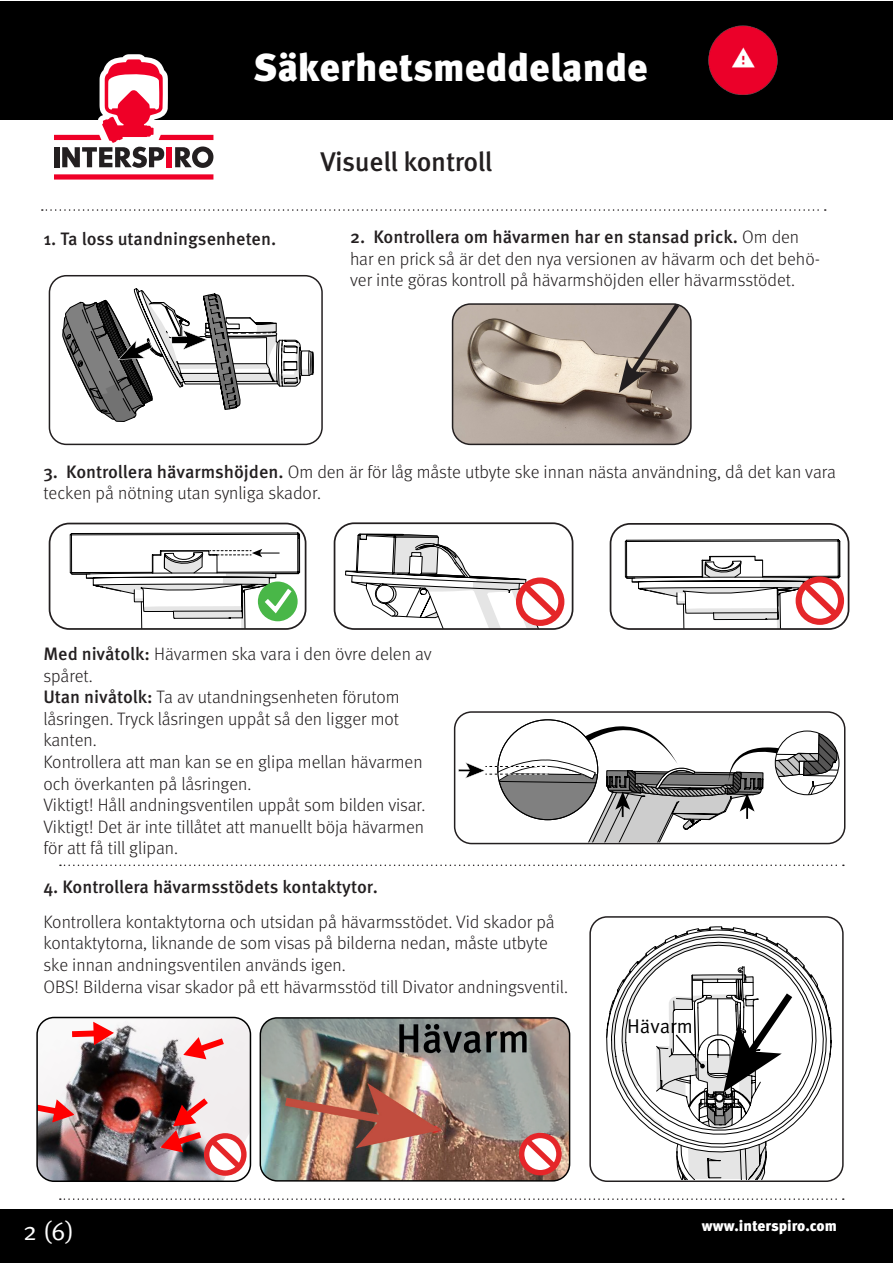
<style>
.page{position:relative;width:893px;height:1263px;background:#fff}
.page>*{position:absolute;margin:0;border:0;box-sizing:border-box;transform-origin:0 0}
.t1{font:900 39px "Meta Pro";color:#fff}
.t2{font:500 27px "Meta Pro";letter-spacing:-.02em;color:#231f20}
.t3{font:25.5px "Meta Pro Norm";color:#fff}
.t4{font:19.95px "Meta Pro Norm";color:#000}
.t5{font:300 18px/21.6px "Meta Pro";color:#231f20}
.t6{font:500 18px "Meta Pro";color:#231f20}
.t7{font:900 15px "Meta Pro";color:#fff}
.s1{font-weight:500}
</style>
<div class="page">
<div style="left:0;top:1px;width:893px;height:118px;background:#000"></div>
<svg style="left:54px;top:54px;width:159px;height:126px"></svg>
<div style="left:0;top:1209px;width:893px;height:54px;background:#000"></div>
<img style="left:708px;top:25px;width:70px;height:70px">
<svg style="left:60px;top:1198px;width:784px;height:2px"></svg>
<svg style="left:42px;top:209px;width:784px;height:2px"></svg>
<svg style="left:606px;top:935px;width:226px;height:209px"></svg>
<svg style="left:676px;top:1141px;width:91px;height:38px"></svg>
<svg style="left:674px;top:926px;width:125px;height:202px"></svg>
<div style="left:589px;top:916px;width:255px;height:266px;border:2px solid #231f20;border-radius:17px"></div>
<img style="left:39px;top:1017px;width:211px;height:164px">
<svg style="left:66px;top:1022px;width:48px;height:23px"></svg>
<svg style="left:39px;top:1099px;width:35px;height:23px"></svg>
<svg style="left:183px;top:1034px;width:47px;height:25px"></svg>
<div style="left:36px;top:1017px;width:215px;height:165px;border:2px solid #000;border-radius:17px"></div>
<div style="left:204px;top:1133px;width:43px;height:43px;border:5px solid #e52629;border-radius:50%"></div>
<img style="left:160px;top:1092px;width:86px;height:82px">
<img style="left:260px;top:1018px;width:310px;height:163px">
<div style="left:260px;top:1017px;width:310px;height:164px;border:1px solid #000;border-radius:17px"></div>
<div style="left:519px;top:1133px;width:43px;height:42px;border:5px solid #e52629;border-radius:50%"></div>
<svg style="left:520px;top:1133px;width:41px;height:40px"></svg>
<svg style="left:60px;top:864px;width:784px;height:2px"></svg>
<svg style="left:458px;top:717px;width:381px;height:125px"></svg>
<div style="left:454px;top:711px;width:391px;height:133px;border:2px solid #231f20;border-radius:17px"></div>
<div style="left:610px;top:523px;width:239px;height:107px;border:2px solid #231f20;border-radius:20px"></div>
<svg style="left:624px;top:539px;width:220px;height:90px"></svg>
<div style="left:334px;top:522px;width:239px;height:108px;border:2px solid #231f20;border-radius:20px"></div>
<svg style="left:345px;top:533px;width:228px;height:96px"></svg>
<div style="left:49px;top:523px;width:257px;height:107px;border:2px solid #231f20;border-radius:20px"></div>
<svg style="left:69px;top:532px;width:232px;height:97px"></svg>
<svg style="left:62px;top:288px;width:252px;height:134px"></svg>
<div style="left:49px;top:275px;width:274px;height:170px;border:2px solid #231f20;border-radius:17px"></div>
<img style="left:453px;top:306px;width:236px;height:138px">
<div style="left:452px;top:303px;width:240px;height:142px;border:2px solid #231f20;border-radius:18px"></div>
<svg style="left:619px;top:303px;width:65px;height:90px;background:#988b82"></svg>
<h1 class="t1" style="left:253px;top:36px;width:396px">Säkerhetsmeddelande</h1>
<p class="t6" style="left:43px;top:225px;width:234px">1. Ta loss utandningsenheten.</p>
<p class="t2" style="left:320px;top:141px;width:174px">Visuell kontroll</p>
<p class="t5" style="left:350px;top:225px;width:471px"><span class="s1">2. Kontrollera om hävarmen har en stansad prick.</span> Om den har en prick så är det den nya versionen av hävarm och det behö&shy;ver inte göras kontroll på hävarmshöjden eller hävarmsstödet.</p>
<p class="t5" style="left:43px;top:460px;width:794px"><span class="s1">3. Kontrollera hävarmshöjden.</span> Om den är för låg måste utbyte ske innan nästa användning, då det kan vara tecken på nötning utan synliga skador.</p>
<p class="t5" style="left:43px;top:642px;width:390px"><span class="s1">Med nivåtolk:</span> Hävarmen ska vara i den övre delen av spåret.<br><span class="s1">Utan nivåtolk:</span> Ta av utandningsenheten förutom låsringen. Tryck låsringen uppåt så den ligger mot kanten.</p>
<p class="t5" style="left:43px;top:750px;width:381px">Kontrollera att man kan se en glipa mellan hävarmen och överkanten på låsringen.</p>
<p class="t5" style="left:43px;top:793px;width:384px">Viktigt! Håll andningsventilen uppåt som bilden visar.</p>
<p class="t5" style="left:43px;top:815px;width:382px">Viktigt! Det är inte tillåtet att manuellt böja hävarmen för att få till glipan.</p>
<p class="t6" style="left:43px;top:872px;width:336px">4. Kontrollera hävarmsstödets kontaktytor.</p>
<p class="t5" style="left:43px;top:910px;width:526px">Kontrollera kontaktytorna och utsidan på hävarmsstödet. Vid skador på kontaktytorna, liknande de som visas på bilderna nedan, måste utbyte ske innan andningsventilen används igen.<br>OBS! Bilderna visar skador på ett hävarmsstöd till Divator andningsventil.</p>
<p class="t4" style="left:627px;top:1011px;width:67px">Hävarm</p>
<p class="t3" style="left:23px;top:1212px;width:53px">2 (6)</p>
<p class="t7" style="left:702px;top:1213px;width:137px">www.interspiro.com</p>
</div>
